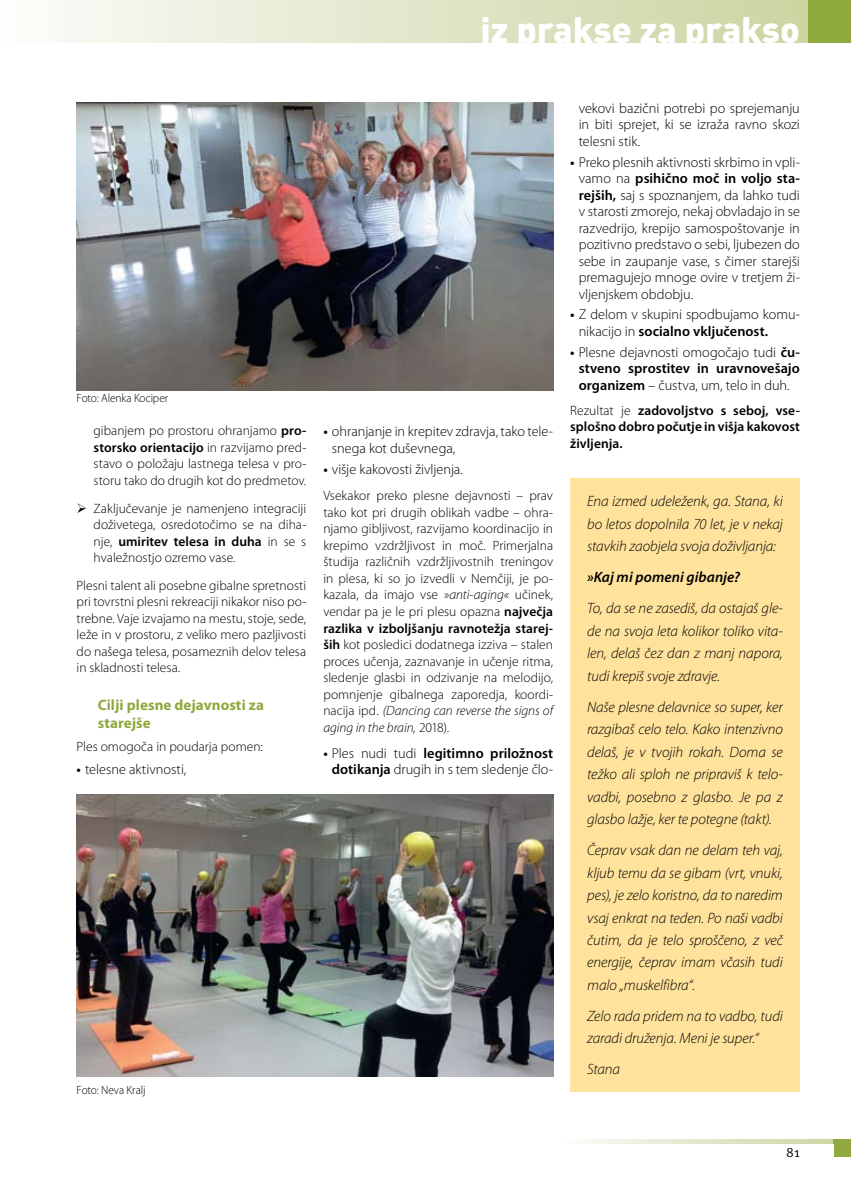
<style>
.page{position:relative;width:851px;height:1191px;background:#fff}
.page>*{position:absolute;margin:0;border:0;box-sizing:border-box;transform-origin:0 0}
.t1{font:900 36px "DINCE";color:#fff}
.t2{font:italic 300 15px/22.5px "Myriad Pro";letter-spacing:-.005em;color:#000;text-align:justify}
.t3{font:700 15px/18px "Myriad Pro";letter-spacing:.005em;color:#90a93e}
.t4{font:italic 600 15px "Myriad Pro";letter-spacing:.005em;color:#000}
.t5{font:300 14.25px/16.5px "Myriad Pro";color:#000}
.t6{font:300 13.5px/16.5px "Myriad Pro";color:#000;text-align:justify}
.t7{font:600 13.5px/16.5px "Myriad Pro";letter-spacing:.005em;color:#000;text-align:justify}
.t8{font:13.5px "Meta Pro";color:#000}
.t9{font:300 12px "Myriad Pro";letter-spacing:-.005em;color:#000;scale:.95 1}
.s1{font-weight:600}
.s2{font-style:italic}
.s3{font-weight:300}
</style>
<div class="page">
<div style="left:0;top:0;width:850px;height:43px;background:linear-gradient(to right,#fcfbfa,#c8d29c)"></div>
<div style="left:808px;top:0;width:42px;height:43px;background:#90a93e"></div>
<div style="left:561px;top:1140px;width:289px;height:17px;background:linear-gradient(to right,#fcfbfa,#c9d39f)"></div>
<div style="left:833px;top:1140px;width:17px;height:17px;background:#90a93e"></div>
<div style="left:561px;top:1144px;width:272px;height:13px;background:#fff"></div>
<img style="left:77px;top:102px;width:476px;height:288px">
<img style="left:77px;top:795px;width:476px;height:281px">
<div style="left:570px;top:478px;width:229px;height:613px;background:#ffe29c"></div>
<h1 class="t1" style="left:480px;top:5px;width:321px">iz prakse za prakso</h1>
<p class="t9" style="left:77px;top:392px;width:98px">Foto: Alenka Kociper</p>
<p class="t6" style="left:94px;top:423px;width:214px">gibanjem po prostoru ohranjamo <span class="s1">pro&shy;storsko orientacijo</span> in razvijamo pred&shy;stavo o položaju lastnega telesa v pro&shy;storu tako do drugih kot do predmetov.</p>
<p class="t6" style="left:94px;top:500px;width:214px;text-indent:-17px">➢ Zaključevanje je namenjeno integraciji doživetega, osredotočimo se na diha&shy;nje, <span class="s1">umiritev telesa in duha</span> in se s hvaležnostjo ozremo vase.</p>
<p class="t6" style="left:77px;top:577px;width:231px">Plesni talent ali posebne gibalne spretnosti pri tovrstni plesni rekreaciji nikakor niso po&shy;trebne. Vaje izvajamo na mestu, stoje, sede, leže in v prostoru, z veliko mero pazljivosti do našega telesa, posameznih delov telesa in skladnosti telesa.</p>
<p class="t3" style="left:98px;top:695px;width:168px">Cilji plesne dejavnosti za starejše</p>
<p class="t6" style="left:77px;top:738px;width:188px">Ples omogoča in poudarja pomen:</p>
<p class="t5" style="left:77px;top:761px;width:111px"><span class="s1">•</span> telesne aktivnosti,</p>
<p class="t9" style="left:77px;top:1083px;width:74px">Foto: Neva Kralj</p>
<p class="t5" style="left:332px;top:423px;width:223px;text-indent:-9px"><span class="s1">•</span> ohranjanje in krepitev zdravja, tako tele&shy;snega kot duševnega,</p>
<p class="t5" style="left:323px;top:461px;width:141px"><span class="s1">•</span> višje kakovosti življenja.</p>
<p class="t6" style="left:323px;top:488px;width:231px">Vsekakor preko plesne dejavnosti – prav tako kot pri drugih oblikah vadbe – ohra&shy;njamo gibljivost, razvijamo koordinacijo in krepimo vzdržljivost in moč. Primerjalna študija različnih vzdržljivostnih treningov in plesa, ki so jo izvedli v Nemčiji, je po&shy;kazala, da imajo vse <span class="s2">»anti-aging«</span> učinek, vendar pa je le pri plesu opazna <span class="s1">največja razlika v izboljšanju ravnotežja starej&shy;ših</span> kot posledici dodatnega izziva – stalen proces učenja, zaznavanje in učenje ritma, sledenje glasbi in odzivanje na melodijo, pomnjenje gibalnega zaporedja, koordi&shy;nacija ipd. <span class="s2">(Dancing can reverse the signs of aging in the brain,</span> 2018).</p>
<p class="t5" style="left:323px;top:745px;width:231px;text-align:center"><span class="s1">•</span> Ples nudi tudi <span class="s1">legitimno priložnost dotikanja</span> drugih in s tem sledenje člo-</p>
<p class="t5" style="left:578px;top:100px;width:223px;text-align:justify">vekovi bazični potrebi po sprejemanju in biti sprejet, ki se izraža ravno skozi telesni stik.</p>
<p class="t5" style="left:578px;top:154px;width:223px;text-align:justify;text-indent:-9px"><span class="s1">•</span> Preko plesnih aktivnosti skrbimo in vpli&shy;vamo na <span class="s1">psihično moč in voljo sta&shy;rejših,</span> saj s spoznanjem, da lahko tudi v starosti zmorejo, nekaj obvladajo in se razvedrijo, krepijo samospoštovanje in pozitivno predstavo o sebi, ljubezen do sebe in zaupanje vase, s čimer starejši premagujejo mnoge ovire v tretjem ži&shy;vljenjskem obdobju.</p>
<p class="t5" style="left:578px;top:306px;width:223px;text-indent:-9px"><span class="s1">•</span> Z delom v skupini spodbujamo komu&shy;nikacijo in <span class="s1">socialno vključenost.</span></p>
<p class="t5" style="left:570px;top:344px;width:231px;text-align:center"><span class="s1">•</span> Plesne dejavnosti omogočajo tudi <span class="s1">ču&shy;stveno sprostitev in uravnovešajo organizem</span> – čustva, um, telo in duh.</p>
<p class="t7" style="left:570px;top:401px;width:231px"><span class="s3">Rezultat je</span> zadovoljstvo s seboj, vse&shy;splošno dobro počutje in višja kakovost življenja.</p>
<p class="t2" style="left:587px;top:490px;width:197px">Ena izmed udeleženk, ga. Stana, ki bo letos dopolnila 70 let, je v nekaj stavkih zaobjela svoja doživljanja:</p>
<p class="t4" style="left:587px;top:567px;width:154px">»Kaj mi pomeni gibanje?</p>
<p class="t2" style="left:587px;top:597px;width:197px">To, da se ne zasediš, da ostajaš gle&shy;de na svoja leta kolikor toliko vita&shy;len, delaš čez dan z manj napora, tudi krepiš svoje zdravje.</p>
<p class="t2" style="left:587px;top:695px;width:197px">Naše plesne delavnice so super, ker razgibaš celo telo. Kako intenzivno delaš, je v tvojih rokah. Doma se težko ali sploh ne pripraviš k telo&shy;vadbi, posebno z glasbo. Je pa z glasbo lažje, ker te potegne (takt).</p>
<p class="t2" style="left:587px;top:839px;width:197px">Čeprav vsak dan ne delam teh vaj, kljub temu da se gibam (vrt, vnuki, pes), je zelo koristno, da to naredim vsaj enkrat na teden. Po naši vadbi čutim, da je telo sproščeno, z več energije, čeprav imam včasih tudi malo „muskelfibra“.</p>
<p class="t2" style="left:587px;top:1005px;width:197px">Zelo rada pridem na to vadbo, tudi zaradi druženja. Meni je super.“</p>
<p class="t2" style="left:587px;top:1058px;width:34px">Stana</p>
<p class="t8" style="left:786px;top:1144px;width:15px">81</p>
</div>
